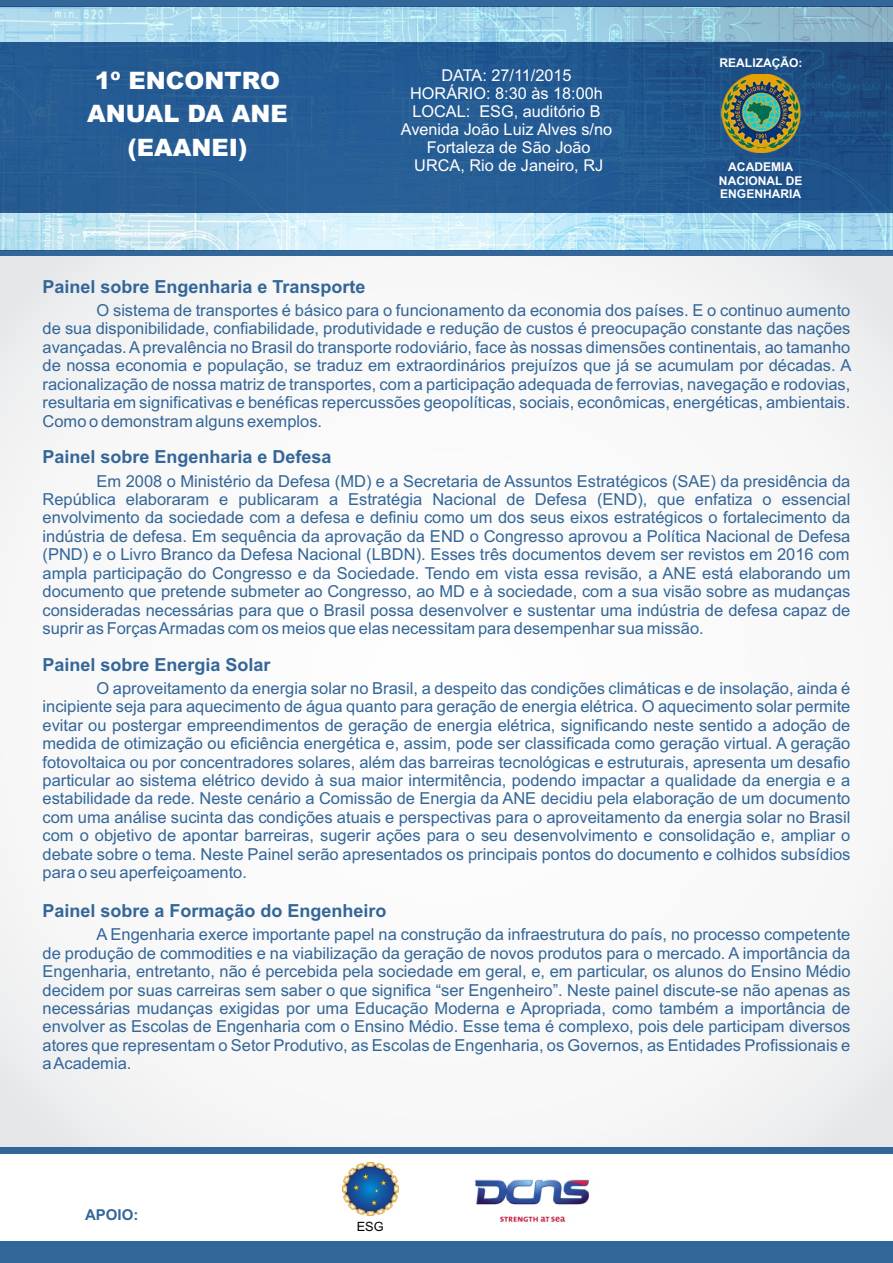
<style>
.page{position:relative;width:893px;height:1263px;background:#fff}
.page>*{position:absolute;margin:0;border:0;box-sizing:border-box;transform-origin:0 0}
.t1{font:900 24px/33.9px "Arial";color:#fff;text-align:center}
.t2{font:700 18px "Arial";color:#369}
.t3{font:16.5px/18.5px "Arial";color:#369;text-align:justify}
.t4{font:16.2px/18.1px "Arial";color:#fff;text-align:center}
.t5{font:700 15px "Arial";color:#369}
.t6{font:12.75px "Arial";color:#000}
.t7{font:700 12px/13.5px "Arial";color:#fff;text-align:center}
</style>
<div class="page">
<div style="left:0;top:251px;width:893px;height:6px;background:#369"></div>
<div style="left:0;top:0;width:893px;height:6px;background:#369"></div>
<div style="left:0;top:1242px;width:893px;height:21px;background:#369"></div>
<img style="left:0;top:6px;width:893px;height:245px">
<div style="left:0;top:257px;width:893px;height:890px;background:#f9f9f9"></div>
<div style="left:0;top:1147px;width:893px;height:6px;background:#369"></div>
<img style="left:717px;top:75px;width:87px;height:78px">
<img style="left:474px;top:1179px;width:116px;height:44px">
<img style="left:342px;top:1163px;width:57px;height:52px">
<h1 class="t1" style="left:87px;top:65px;width:202px">1º ENCONTRO<br>ANUAL DA ANE (EAANEI)</h1>
<p class="t4" style="left:401px;top:67px;width:213px">DATA: 27/11/2015<br>HORÁRIO: 8:30 às 18:00h<br>LOCAL: ESG, auditório B<br>Avenida João Luiz Alves s/no<br>Fortaleza de São João<br>URCA, Rio de Janeiro, RJ</p>
<p class="t7" style="left:719px;top:57px;width:85px">REALIZAÇÃO:</p>
<p class="t7" style="left:719px;top:161px;width:85px">ACADEMIA<br>NACIONAL DE<br>ENGENHARIA</p>
<p class="t2" style="left:43px;top:280px;width:325px">Painel sobre Engenharia e Transporte</p>
<p class="t3" style="left:43px;top:302px;width:810px;text-indent:54px">O sistema de transportes é básico para o funcionamento da economia dos países. E o continuo aumento de sua disponibilidade, confiabilidade, produtividade e redução de custos é preocupação constante das nações avançadas. Aprevalência no Brasil do transporte rodoviário, face às nossas dimensões continentais, ao tamanho de nossa economia e população, se traduz em extraordinários prejuízos que já se acumulam por décadas. A racionalização de nossa matriz de transportes, com a participação adequada de ferrovias, navegação e rodovias, resultaria em significativas e benéficas repercussões geopolíticas, sociais, econômicas, energéticas, ambientais.<br>Como o demonstram alguns exemplos.</p>
<p class="t2" style="left:43px;top:450px;width:291px">Painel sobre Engenharia e Defesa</p>
<p class="t3" style="left:42px;top:473px;width:809px;text-indent:54px">Em 2008 o Ministério da Defesa (MD) e a Secretaria de Assuntos Estratégicos (SAE) da presidência da República elaboraram e publicaram a Estratégia Nacional de Defesa (END), que enfatiza o essencial envolvimento da sociedade com a defesa e definiu como um dos seus eixos estratégicos o fortalecimento da indústria de defesa. Em sequência da aprovação da END o Congresso aprovou a Política Nacional de Defesa (PND) e o Livro Branco da Defesa Nacional (LBDN). Esses três documentos devem ser revistos em 2016 com ampla participação do Congresso e da Sociedade. Tendo em vista essa revisão, a ANE está elaborando um documento que pretende submeter ao Congresso, ao MD e à sociedade, com a sua visão sobre as mudanças consideradas necessárias para que o Brasil possa desenvolver e sustentar uma indústria de defesa capaz de suprir as Forças Armadas com os meios que elas necessitam para desempenhar sua missão.</p>
<p class="t2" style="left:43px;top:657px;width:230px">Painel sobre Energia Solar</p>
<p class="t3" style="left:42px;top:680px;width:809px;text-indent:54px">O aproveitamento da energia solar no Brasil, a despeito das condições climáticas e de insolação, ainda é incipiente seja para aquecimento de água quanto para geração de energia elétrica. O aquecimento solar permite evitar ou postergar empreendimentos de geração de energia elétrica, significando neste sentido a adoção de medida de otimização ou eficiência energética e, assim, pode ser classificada como geração virtual. A geração fotovoltaica ou por concentradores solares, além das barreiras tecnológicas e estruturais, apresenta um desafio particular ao sistema elétrico devido à sua maior intermitência, podendo impactar a qualidade da energia e a estabilidade da rede. Neste cenário a Comissão de Energia da ANE decidiu pela elaboração de um documento com uma análise sucinta das condições atuais e perspectivas para o aproveitamento da energia solar no Brasil com o objetivo de apontar barreiras, sugerir ações para o seu desenvolvimento e consolidação e, ampliar o debate sobre o tema. Neste Painel serão apresentados os principais pontos do documento e colhidos subsídios para o seu aperfeiçoamento.</p>
<p class="t2" style="left:43px;top:904px;width:346px">Painel sobre a Formação do Engenheiro</p>
<p class="t3" style="left:43px;top:927px;width:810px;text-indent:54px">A Engenharia exerce importante papel na construção da infraestrutura do país, no processo competente de produção de commodities e na viabilização da geração de novos produtos para o mercado. A importância da Engenharia, entretanto, não é percebida pela sociedade em geral, e, em particular, os alunos do Ensino Médio decidem por suas carreiras sem saber o que significa “ser Engenheiro”. Neste painel discute-se não apenas as necessárias mudanças exigidas por uma Educação Moderna e Apropriada, como também a importância de envolver as Escolas de Engenharia com o Ensino Médio. Esse tema é complexo, pois dele participam diversos atores que representam o Setor Produtivo, as Escolas de Engenharia, os Governos, as Entidades Profissionais e a Academia.</p>
<p class="t5" style="left:85px;top:1209px;width:55px">APOIO:</p>
<p class="t6" style="left:357px;top:1221px;width:29px">ESG</p>
</div>
